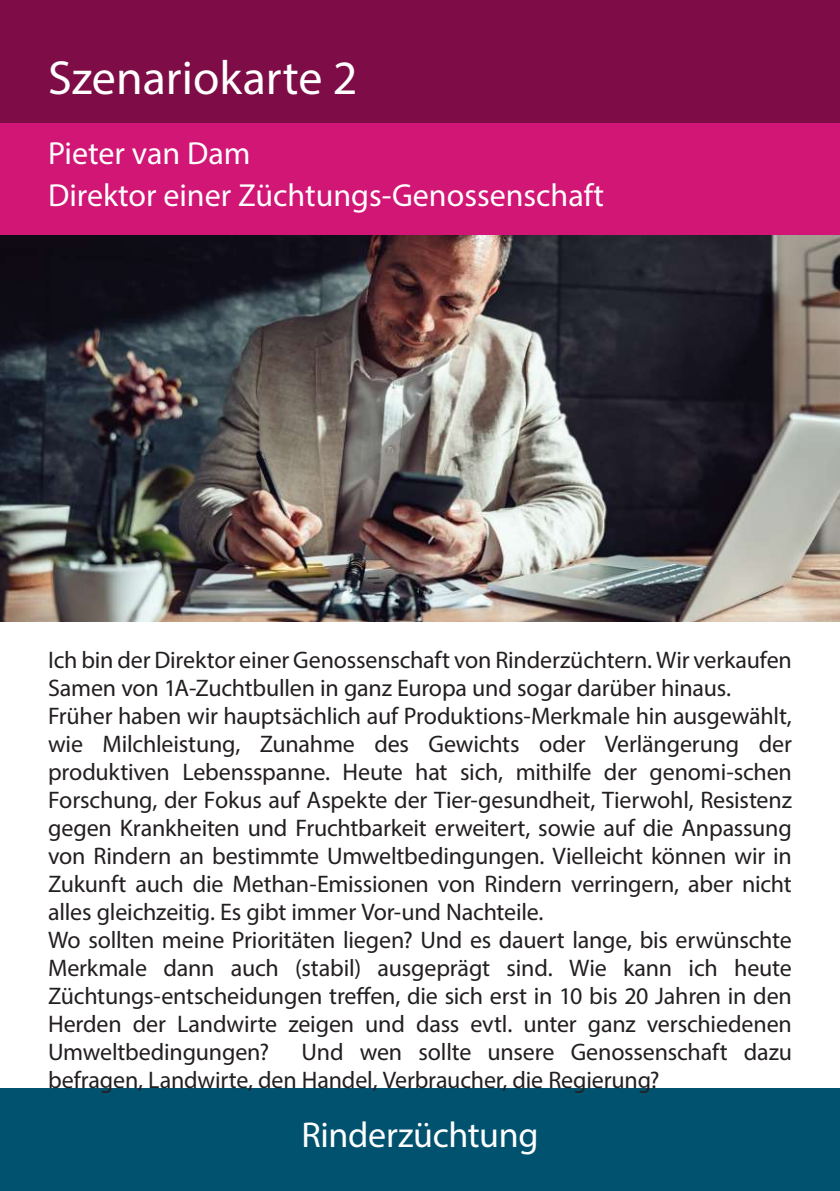
<style>
.page{position:relative;width:840px;height:1191px;background:#fff}
.page>*{position:absolute;margin:0;border:0;box-sizing:border-box;transform-origin:0 0}
.t1{font:48px "Myriad Pro";color:#fff}
.t2{font:36px "Myriad Pro";letter-spacing:-.01em;color:#fff}
.t3{font:32px/42px "Myriad Pro";color:#fff}
.t4{font:24px/28px "Myriad Pro";letter-spacing:-.005em;color:#231f20}
</style>
<div class="page">
<img style="left:0;top:234px;width:839px;height:387px">
<div style="left:0;top:1088px;width:839px;height:103px;background:#01526f"></div>
<div style="left:0;top:0;width:839px;height:234px;background:#d11676"></div>
<div style="left:0;top:0;width:839px;height:122px;background:#7e0d47"></div>
<h1 class="t1" style="left:48px;top:48px;width:310px">Szenariokarte 2</h1>
<h3 class="t3" style="left:48px;top:132px;width:557px">Pieter van Dam<br>Direktor einer Züchtungs-Genossenschaft</h3>
<p class="t4" style="left:48px;top:646px;width:745px">Ich bin der Direktor einer Genossenschaft von Rinderzüchtern. Wir verkaufen Samen von 1A-Zuchtbullen in ganz Europa und sogar darüber hinaus.<br>Früher haben wir hauptsächlich auf Produktions-Merkmale hin ausgewählt, wie Milchleistung, Zunahme des Gewichts oder Verlängerung der produktiven Lebensspanne. Heute hat sich, mithilfe der genomi-schen Forschung, der Fokus auf Aspekte der Tier-gesundheit, Tierwohl, Resistenz gegen Krankheiten und Fruchtbarkeit erweitert, sowie auf die Anpassung von Rindern an bestimmte Umweltbedingungen. Vielleicht können wir in Zukunft auch die Methan-Emissionen von Rindern verringern, aber nicht alles gleichzeitig. Es gibt immer Vor-und Nachteile.<br>Wo sollten meine Prioritäten liegen? Und es dauert lange, bis erwünschte Merkmale dann auch (stabil) ausgeprägt sind. Wie kann ich heute Züchtungs-entscheidungen treffen, die sich erst in 10 bis 20 Jahren in den Herden der Landwirte zeigen und dass evtl. unter ganz verschiedenen Umweltbedingungen?</p>
<p class="t4" style="left:48px;top:1038px;width:745px;text-indent:253px">Und wen sollte unsere Genossenschaft dazu befragen, Landwirte, den Handel, Verbraucher, die Regierung?</p>
<h2 class="t2" style="left:301px;top:1112px;width:238px">Rinderzüchtung</h2>
</div>
